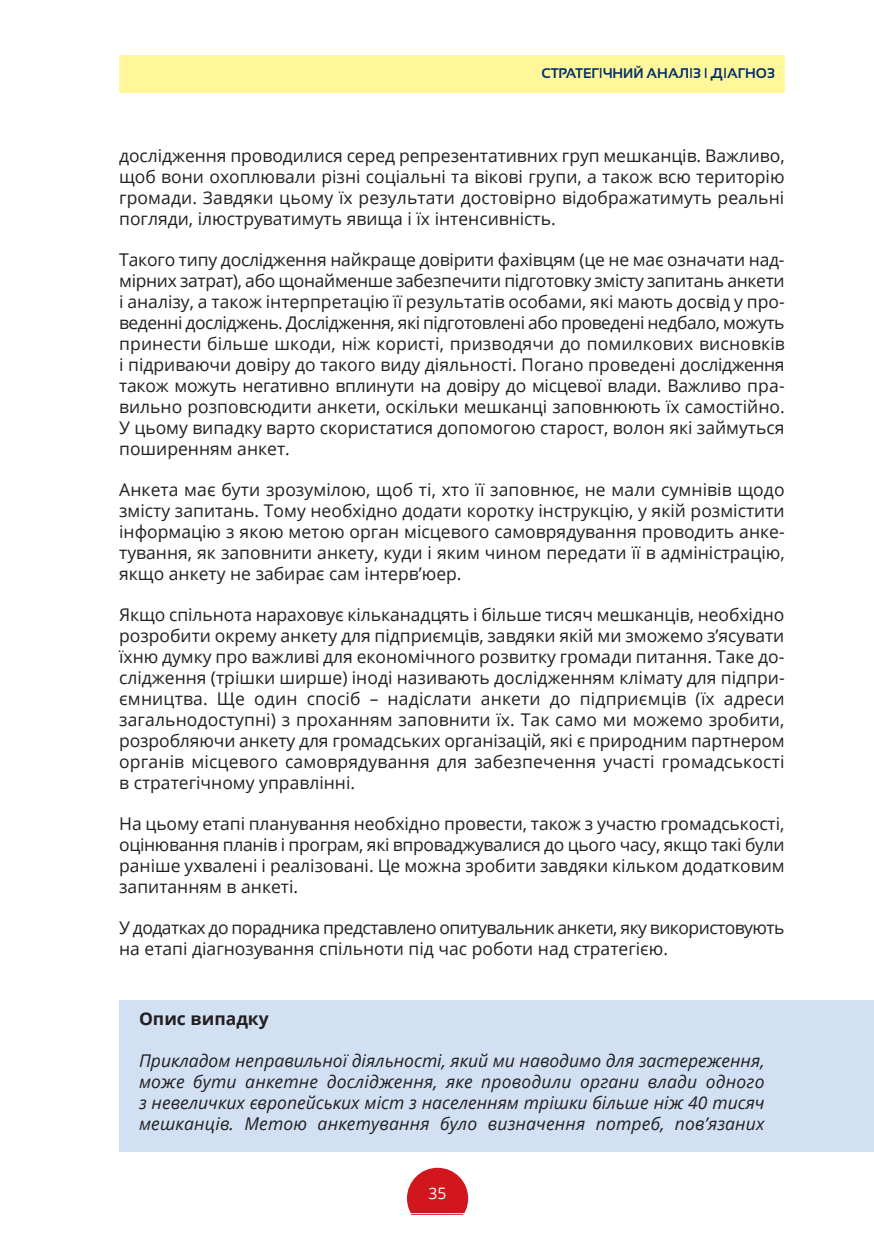
<style>
.page{position:relative;width:874px;height:1241px;background:#fff}
.page>*{position:absolute;margin:0;border:0;box-sizing:border-box;transform-origin:0 0}
.t1{font:17.5px/21px "Open Sans";color:#231f20;text-align:justify}
.t2{font:italic 17.5px/21px "Open Sans";letter-spacing:.01em;color:#231f20;text-align:justify}
.t3{font:17.5px/21px "Open Sans";letter-spacing:-.03em;color:#231f20}
.t4{font:700 17.5px "Open Sans";color:#231f20}
.t5{font:15.75px "Open Sans";color:#fff}
.t6{font:700 14px "Sansation";color:#002e68}
.s1{font-family:"Lucida Grande";font-weight:400}
</style>
<div class="page">
<div style="left:119px;top:1000px;width:754px;height:151px;background:#d1e0f2"></div>
<div style="left:407px;top:1167px;width:61px;height:61px;background:#d2161e;border-radius:50%"></div>
<div style="left:392px;top:1212px;width:94px;height:19px;background:#fff"></div>
<hr style="left:410px;top:1213px;width:53px;height:1px;background:#d2161e">
<div style="left:119px;top:55px;width:665px;height:38px;background:#fff79a"></div>
<p class="t6" style="left:541px;top:66px;width:234px">СТРАТЕГ<span class="s1">І</span>ЧНИЙ АНАЛ<span class="s1">І</span>З <span class="s1">І</span> Д<span class="s1">І</span>АГНОЗ</p>
<p class="t1" style="left:119px;top:145px;width:666px">дослідження проводилися серед репрезентативних груп мешканців. Важливо, щоб вони охоплювали різні соціальні та вікові групи, а також всю територію громади. Завдяки цьому їх результати достовірно відображатимуть реальні погляди, ілюструватимуть явища і їх інтенсивність.</p>
<p class="t1" style="left:119px;top:249px;width:666px">Такого типу дослідження найкраще довірити фахівцям (це не має означати над&shy;мірних затрат), або щонайменше забезпечити підготовку змісту запитань анкети і аналізу, а також інтерпретацію її результатів особами, які мають досвід у про&shy;веденні досліджень. Дослідження, які підготовлені або проведені недбало, можуть принести більше шкоди, ніж користі, призводячи до помилкових висновків і підриваючи довіру до такого виду діяльності. Погано проведені дослідження також можуть негативно вплинути на довіру до місцевої влади. Важливо пра&shy;вильно розповсюдити анкети, оскільки мешканці заповнюють їх самостійно.<br>У цьому випадку варто скористатися допомогою старост, волон які займуться поширенням анкет.</p>
<p class="t1" style="left:119px;top:479px;width:666px">Анкета має бути зрозумілою, щоб ті, хто її заповнює, не мали сумнівів щодо змісту запитань. Тому необхідно додати коротку інструкцію, у якій розмістити інформацію з якою метою орган місцевого самоврядування проводить анке&shy;тування, як заповнити анкету, куди і яким чином передати її в адміністрацію, якщо анкету не забирає сам інтерв’юер.</p>
<p class="t1" style="left:119px;top:603px;width:666px">Якщо спільнота нараховує кільканадцять і більше тисяч мешканців, необхідно розробити окрему анкету для підприємців, завдяки якій ми зможемо з’ясувати їхню думку про важливі для економічного розвитку громади питання. Таке до&shy;слідження (трішки ширше) іноді називають дослідженням клімату для підпри&shy;ємництва. Ще один спосіб – надіслати анкети до підприємців (їх адреси загальнодоступні) з проханням заповнити їх. Так само ми можемо зробити, розробляючи анкету для громадських організацій, які є природним партнером органів місцевого самоврядування для забезпечення участі громадськості в стратегічному управлінні.</p>
<p class="t1" style="left:119px;top:812px;width:666px">На цьому етапі планування необхідно провести, також з участю громадськості, оцінювання планів і програм, які впроваджувалися до цього часу, якщо такі були раніше ухвалені і реалізовані. Це можна зробити завдяки кільком додатковим запитанням в анкеті.</p>
<p class="t3" style="left:119px;top:916px;width:666px">У додатках до порадника представлено опитувальник анкети, яку використовують на етапі діагнозування спільноти під час роботи над стратегією.</p>
<p class="t4" style="left:139px;top:1005px;width:131px">Опис випадку</p>
<p class="t2" style="left:139px;top:1049px;width:626px">Прикладом неправильної діяльності, який ми наводимо для застереження, може бути анкетне дослідження, яке проводили органи влади одного з невеличких європейських міст з населенням трішки більше ніж 40 тисяч мешканців. Метою анкетування було визначення потреб, пов’язаних</p>
<p class="t5" style="left:428px;top:1182px;width:20px">35</p>
</div>
